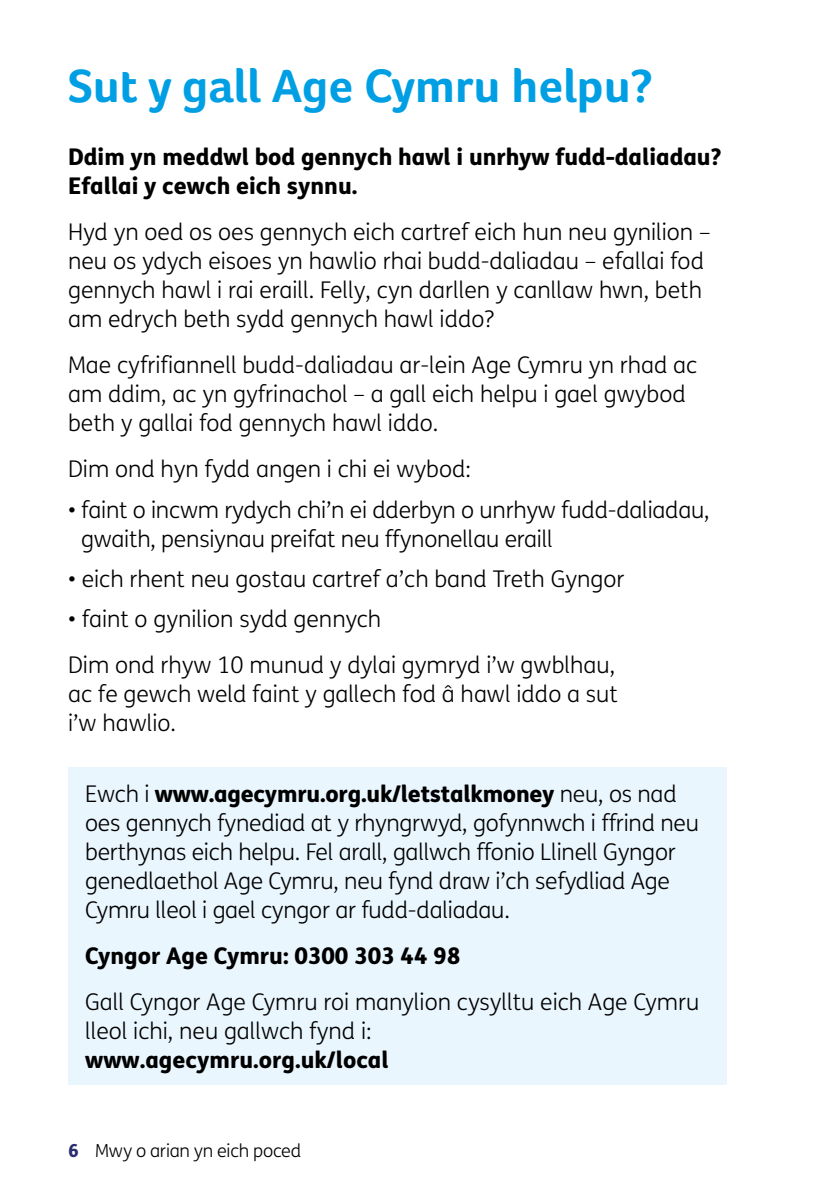
<style>
.page{position:relative;width:840px;height:1191px;background:#fff}
.page>*{position:absolute;margin:0;border:0;box-sizing:border-box;transform-origin:0 0}
.t1{font:700 48px "Foco Age UK";color:#009fe3}
.t2{font:300 23px/29px "FS Me";color:#000}
.t3{font:800 23px/29px "FS Me";color:#000}
.t4{font:300 18px "FS Me";letter-spacing:-.015em;color:#000}
.s1{font-weight:800}
.s2{font-weight:800;color:#2a2d6f}
</style>
<div class="page">
<div style="left:68px;top:767px;width:658px;height:318px;background:#eaf6fe"></div>
<h1 class="t1" style="left:68px;top:58px;width:586px">Sut y gall Age Cymru helpu?</h1>
<p class="t3" style="left:68px;top:141px;width:654px">Ddim yn meddwl bod gennych hawl i unrhyw fudd-daliadau?<br>Efallai y cewch eich synnu.</p>
<p class="t2" style="left:68px;top:217px;width:643px">Hyd yn oed os oes gennych eich cartref eich hun neu gynilion – neu os ydych eisoes yn hawlio rhai budd-daliadau – efallai fod gennych hawl i rai eraill. Felly, cyn darllen y canllaw hwn, beth am edrych beth sydd gennych hawl iddo?</p>
<p class="t2" style="left:68px;top:350px;width:630px">Mae cyfrifiannell budd-daliadau ar-lein Age Cymru yn rhad ac am ddim, ac yn gyfrinachol – a gall eich helpu i gael gwybod beth y gallai fod gennych hawl iddo.</p>
<p class="t2" style="left:68px;top:454px;width:404px">Dim ond hyn fydd angen i chi ei wybod:</p>
<p class="t2" style="left:81px;top:494px;width:629px;text-indent:-13px">• faint o incwm rydych chi’n ei dderbyn o unrhyw fudd-daliadau, gwaith, pensiynau preifat neu ffynonellau eraill</p>
<p class="t2" style="left:68px;top:564px;width:557px">• eich rhent neu gostau cartref a’ch band Treth Gyngor</p>
<p class="t2" style="left:68px;top:595px;width:548px;line-height:46px">• faint o gynilion sydd gennych<br>Dim ond rhyw 10 munud y dylai gymryd i’w gwblhau,</p>
<p class="t2" style="left:68px;top:679px;width:551px">ac fe gewch weld faint y gallech fod â hawl iddo a sut i’w hawlio.</p>
<p class="t2" style="left:85px;top:779px;width:615px">Ewch i <span class="s1">www.agecymru.org.uk/letstalkmoney</span> neu, os nad oes gennych fynediad at y rhyngrwyd, gofynnwch i ffrind neu berthynas eich helpu. Fel arall, gallwch ffonio Llinell Gyngor genedlaethol Age Cymru, neu fynd draw i’ch sefydliad Age Cymru lleol i gael cyngor ar fudd-daliadau.</p>
<p class="t3" style="left:85px;top:940px;width:376px">Cyngor Age Cymru: 0300 303 44 98</p>
<p class="t2" style="left:85px;top:987px;width:615px">Gall Cyngor Age Cymru roi manylion cysylltu eich Age Cymru lleol ichi, neu gallwch fynd i:</p>
<p class="t3" style="left:85px;top:1044px;width:305px">www.agecymru.org.uk/local</p>
<p class="t4" style="left:68px;top:1138px;width:235px"><span class="s2">6</span> Mwy o arian yn eich poced</p>
</div>
